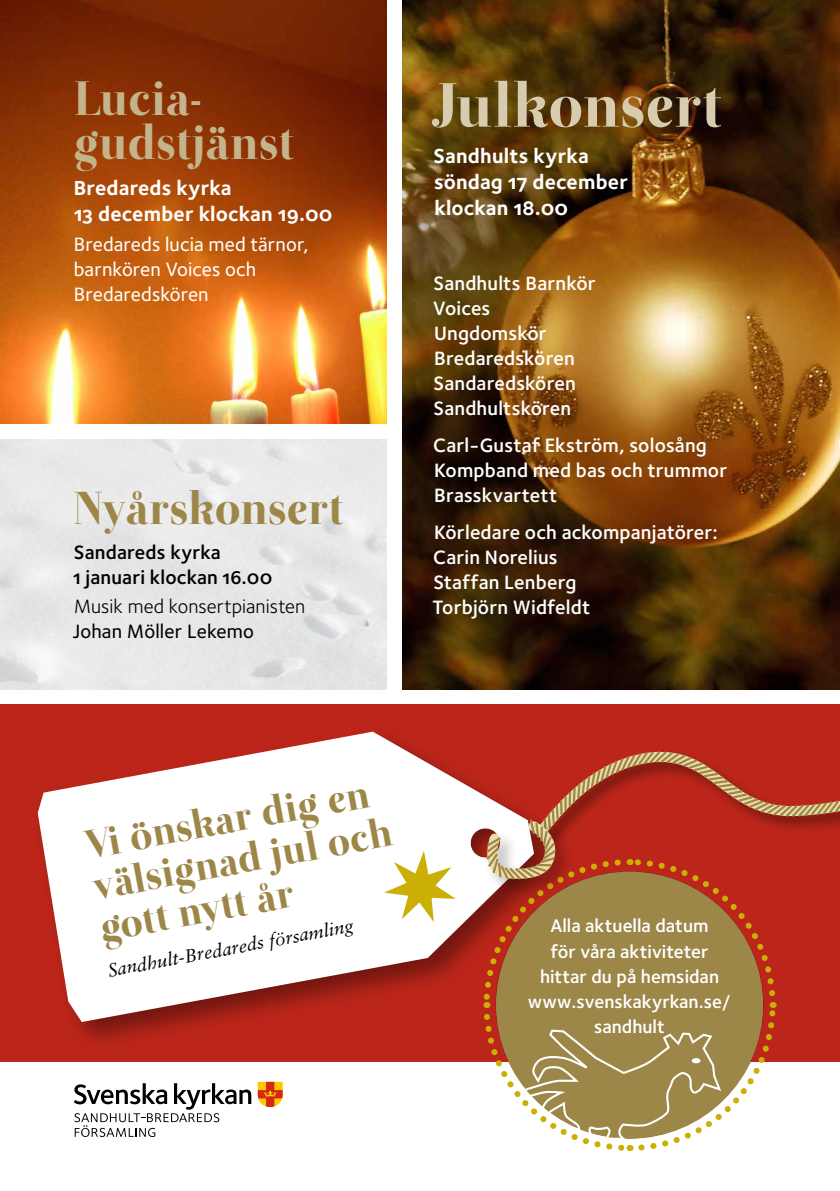
<style>
.page{position:relative;width:840px;height:1191px;background:#fff}
.page>*{position:absolute;margin:0;border:0;box-sizing:border-box;transform-origin:0 0}
.t1{font:62px "Otama ep";color:#d7cbb0}
.t2{font:48px/44px "Otama ep";color:#c3b48c}
.t3{font:46px "Otama ep";color:#9c8749}
.t4{font:40px/42.2px "Otama ep";color:#9c8749}
.t5{font:21px/26px "Foundry Sterling Bold OSF";letter-spacing:.01em;color:#fff}
.t6{font:20px/25px "Foundry Sterling Demi OSF";letter-spacing:.01em;color:#fff}
.t7{font:20px/25px "Foundry Sterling Medium OSF";letter-spacing:.005em;color:#fff}
.t8{font:20px/25px "Foundry Sterling Demi OSF";letter-spacing:.01em;color:#000}
.t9{font:20px "Foundry Sterling Book OSF";letter-spacing:.005em;color:#000}
.t10{font:20px "Foundry Sterling Medium OSF";letter-spacing:.005em;color:#000}
.t11{font:18.8px/25.2px "Foundry Sterling Demi OSF";color:#fff;text-align:center}
.t12{font:italic 18.6px "Sabon LT Std";color:#000}
</style>
<div class="page">
<div style="left:0;top:704px;width:839px;height:358px;background:#bc261a"></div>
<svg style="left:257px;top:1081px;width:25px;height:26px"></svg>
<svg style="left:74px;top:1083px;width:177px;height:54px"></svg>
<div style="left:32px;top:725px;width:531px;height:327px;background:#000;opacity:.4"></div>
<svg style="left:38px;top:731px;width:495px;height:291px;fill:#fff"></svg>
<svg style="left:466px;top:738px;width:373px;height:413px"></svg>
<svg style="left:384px;top:850px;width:71px;height:72px;background:#eee4ac"></svg>
<img style="left:0;top:0;width:386px;height:424px">
<img style="left:403px;top:0;width:436px;height:689px">
<h2 class="t2" style="left:74px;top:77px;width:222px">Lucia&shy;gudstjänst</h2>
<p class="t5" style="left:74px;top:174px;width:260px">Bredareds kyrka<br>13 december klockan 19.00</p>
<p class="t7" style="left:74px;top:231px;width:236px">Bredareds lucia med tärnor, barnkören Voices och<br>Bredaredskören</p>
<h3 class="t3" style="left:73px;top:480px;width:272px">Nyårskonsert</h3>
<p class="t8" style="left:73px;top:539px;width:200px">Sandareds kyrka<br>1 januari klockan 16.00</p>
<p class="t9" style="left:74px;top:592px;width:233px">Musik med konsertpianisten</p>
<p class="t10" style="left:73px;top:617px;width:182px">Johan Möller Lekemo</p>
<h1 class="t1" style="left:431px;top:68px;width:292px">Julkonsert</h1>
<p class="t5" style="left:433px;top:142px;width:196px">Sandhults kyrka söndag 17 december klockan 18.00</p>
<p class="t6" style="left:433px;top:270px;width:164px">Sandhults Barnkör<br>Voices<br>Ungdomskör<br>Bredaredskören<br>Sandaredskören<br>Sandhultskören</p>
<p class="t6" style="left:433px;top:432px;width:295px">Carl-Gustaf Ekström, solosång<br>Kompband med bas och trummor<br>Brasskvartett</p>
<p class="t6" style="left:432px;top:519px;width:287px">Körledare och ackompanjatörer:<br>Carin Norelius<br>Staffan Lenberg<br>Torbjörn Widfeldt</p>
<h3 class="t4" style="left:81px;top:823px;width:306px;rotate:-10deg">Vi önskar dig en välsignad jul och gott nytt år</h3>
<p class="t12" style="left:106px;top:961px;width:250px;rotate:-11deg">Sandhult-Bredareds församling</p>
<p class="t11" style="left:527px;top:913px;width:205px">Alla aktuella datum<br>för våra aktiviteter hittar du på hemsidan www.svenskakyrkan.se/ sandhult</p>
</div>
